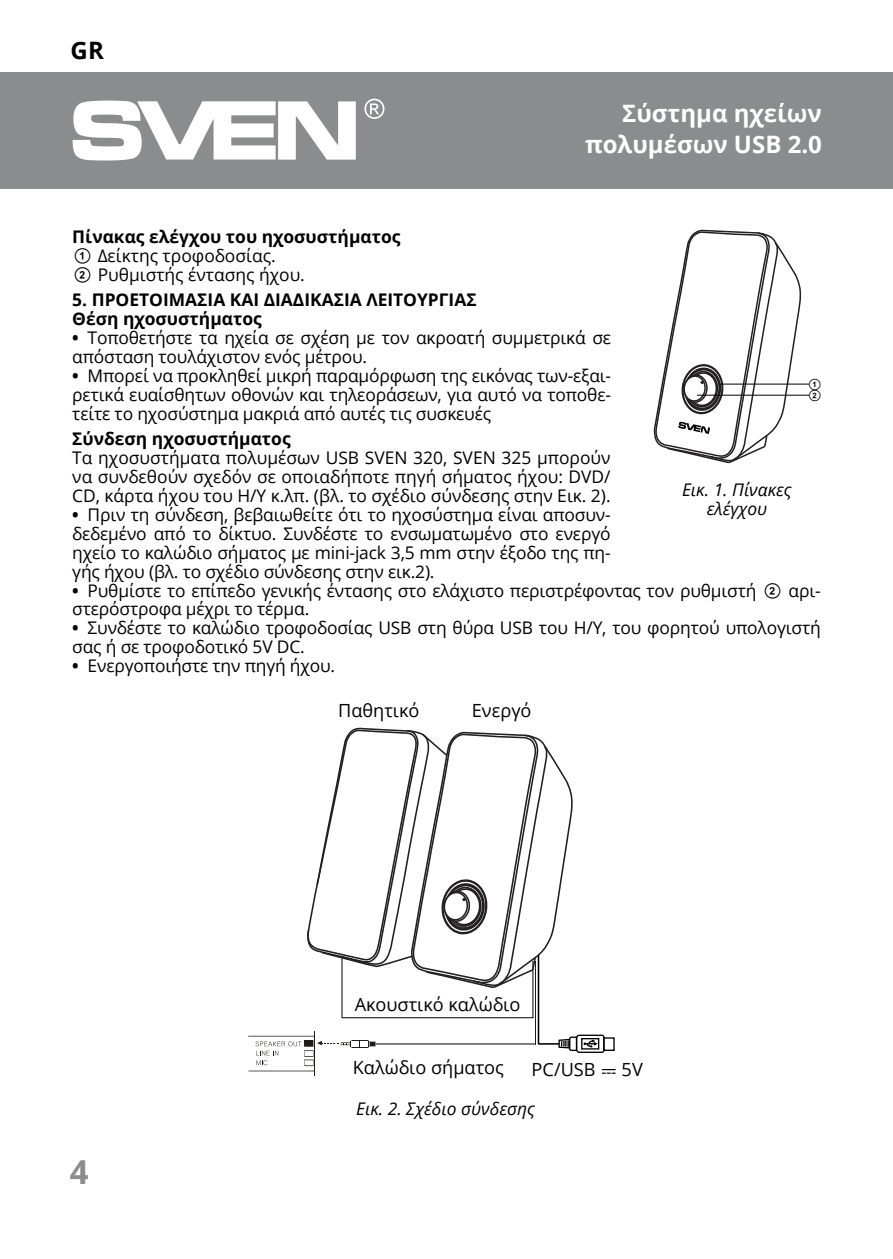
<style>
.page{position:relative;width:893px;height:1259px;background:#fff}
.page>*{position:absolute;margin:0;border:0;box-sizing:border-box;transform-origin:0 0}
.t1{font:700 33px "Open Sans";color:#8a8c8e}
.t2{font:700 24px/31.5px "Open Sans";color:#fff;text-align:right}
.t3{font:700 24px "Open Sans";color:#000}
.t4{font:18px "Open Sans";color:#000}
.t5{font:17.4px/18.9px "Open Sans";letter-spacing:-.01em;color:#000}
.t6{font:700 17.4px/18.9px "Open Sans";color:#000}
.t7{font:italic 17.4px/18.9px "Open Sans";color:#000;text-align:center}
.t8{font:12.9px/11.1px "SVEN";color:#000}
.s1{font-weight:700}
.s2{font-family:"SVEN"}
.s3{font-family:"STIX General"}
</style>
<div class="page">
<div style="left:0;top:72px;width:893px;height:117px;background:#8a8c8e"></div>
<svg style="left:73px;top:101px;width:283px;height:59px"></svg>
<svg style="left:364px;top:99px;width:20px;height:20px"></svg>
<hr style="left:720px;top:383px;width:89px;height:1px;background:#000">
<hr style="left:697px;top:395px;width:112px;height:1px;background:#000">
<svg style="left:654px;top:230px;width:147px;height:233px"></svg>
<div style="left:603px;top:1037px;width:12px;height:14px;border:1px solid #010101"></div>
<hr style="left:314px;top:1031px;width:1px;height:44px;background:#1f1b17">
<svg style="left:248px;top:1035px;width:128px;height:36px"></svg>
<hr style="left:535px;top:961px;width:1px;height:83px;background:#1f1b17">
<hr style="left:375px;top:1043px;width:160px;height:1px;background:#010101">
<hr style="left:538px;top:955px;width:1px;height:89px;background:#010101">
<svg style="left:538px;top:1034px;width:67px;height:19px"></svg>
<hr style="left:341px;top:958px;width:1px;height:59px;background:#010101">
<hr style="left:342px;top:1017px;width:191px;height:1px;background:#010101">
<hr style="left:532px;top:961px;width:1px;height:57px;background:#010101">
<svg style="left:307px;top:727px;width:265px;height:262px"></svg>
<h2 class="t3" style="left:71px;top:34px;width:35px">GR</h2>
<h2 class="t2" style="left:585px;top:96px;width:238px">Σύστημα ηχείων πολυμέσων USB 2.0</h2>
<p class="t5" style="left:72px;top:227px;width:330px"><span class="s1">Πίνακας ελέγχου του ηχοσυστήματος </span><span class="s2">a</span> Δείκτης τροφοδοσίας.<br><span class="s2">b</span> Ρυθμιστής έντασης ήχου.</p>
<p class="t6" style="left:72px;top:290px;width:406px">5. ΠΡΟΕΤΟΙΜΑΣΙΑ ΚΑΙ ΔΙΑΔΙΚΑΣΙΑ ΛΕΙΤΟΥΡΓΙΑΣ<br>Θέση ηχοσυστήματος</p>
<p class="t5" style="left:72px;top:328px;width:540px"><span class="s1">•</span> Τοποθετήστε τα ηχεία σε σχέση με τον ακροατή συμμετρικά σε απόσταση τουλάχιστον ενός μέτρου.</p>
<p class="t5" style="left:72px;top:366px;width:540px;text-align:justify"><span class="s1">•</span> Μπορεί να προκληθεί μικρή παραμόρφωση της εικόνας των-εξαι&shy;ρετικά ευαίσθητων οθονών και τηλεοράσεων, για αυτό να τοποθε&shy;τείτε το ηχοσύστημα μακριά από αυτές τις συσκευές</p>
<p class="t6" style="left:72px;top:429px;width:220px">Σύνδεση ηχοσυστήματος</p>
<p class="t5" style="left:72px;top:448px;width:540px;text-align:justify">Τα ηχοσυστήματα πολυμέσων USB SVEN 320, SVEN 325 μπορούν να συνδεθούν σχεδόν σε οποιαδήποτε πηγή σήματος ήχου: DVD/ CD, κάρτα ήχου του Η/Υ κ.λπ. (βλ. το σχέδιο σύνδεσης στην Εικ. 2).</p>
<p class="t5" style="left:72px;top:505px;width:540px;text-align:justify"><span class="s1">•</span> Πριν τη σύνδεση, βεβαιωθείτε ότι το ηχοσύστημα είναι αποσυν&shy;δεδεμένο από το δίκτυο. Συνδέστε το ενσωματωμένο στο ενεργό ηχείο το καλώδιο σήματος με mini-jack 3,5 mm στην έξοδο της πη&shy;γής ήχου (βλ. το σχέδιο σύνδεσης στην εικ.2).</p>
<p class="t5" style="left:72px;top:580px;width:750px"><span class="s1">•</span> Ρυθμίστε το επίπεδο γενικής έντασης στο ελάχιστο περιστρέφοντας τον ρυθμιστή <span class="s2">b</span> αρι&shy;στερόστροφα μέχρι το τέρμα.</p>
<p class="t5" style="left:72px;top:618px;width:750px"><span class="s1">•</span> Συνδέστε το καλώδιο τροφοδοσίας USB στη θύρα USB του Η/Υ, του φορητού υπολογιστή σας ή σε τροφοδοτικό 5V DC.</p>
<p class="t5" style="left:72px;top:656px;width:264px"><span class="s1">•</span> Ενεργοποιήστε την πηγή ήχου.</p>
<p class="t8" style="left:807px;top:378px;width:17px">a b</p>
<p class="t7" style="left:682px;top:480px;width:111px">Εικ. 1. Πίνακες ελέγχου</p>
<p class="t4" style="left:338px;top:698px;width:83px">Παθητικό</p>
<p class="t4" style="left:472px;top:698px;width:61px">Ενεργό</p>
<p class="t4" style="left:355px;top:992px;width:167px">Ακουστικό καλώδιο</p>
<p class="t4" style="left:353px;top:1055px;width:153px">Καλώδιο σήματος</p>
<p class="t4" style="left:532px;top:1057px;width:113px">PC/USB <span class="s3">⎓</span> 5V</p>
<h1 class="t1" style="left:70px;top:1148px;width:20px">4</h1>
<p class="t7" style="left:356px;top:1098px;width:180px">Εικ. 2. Σχέδιο σύνδεσης</p>
</div>
